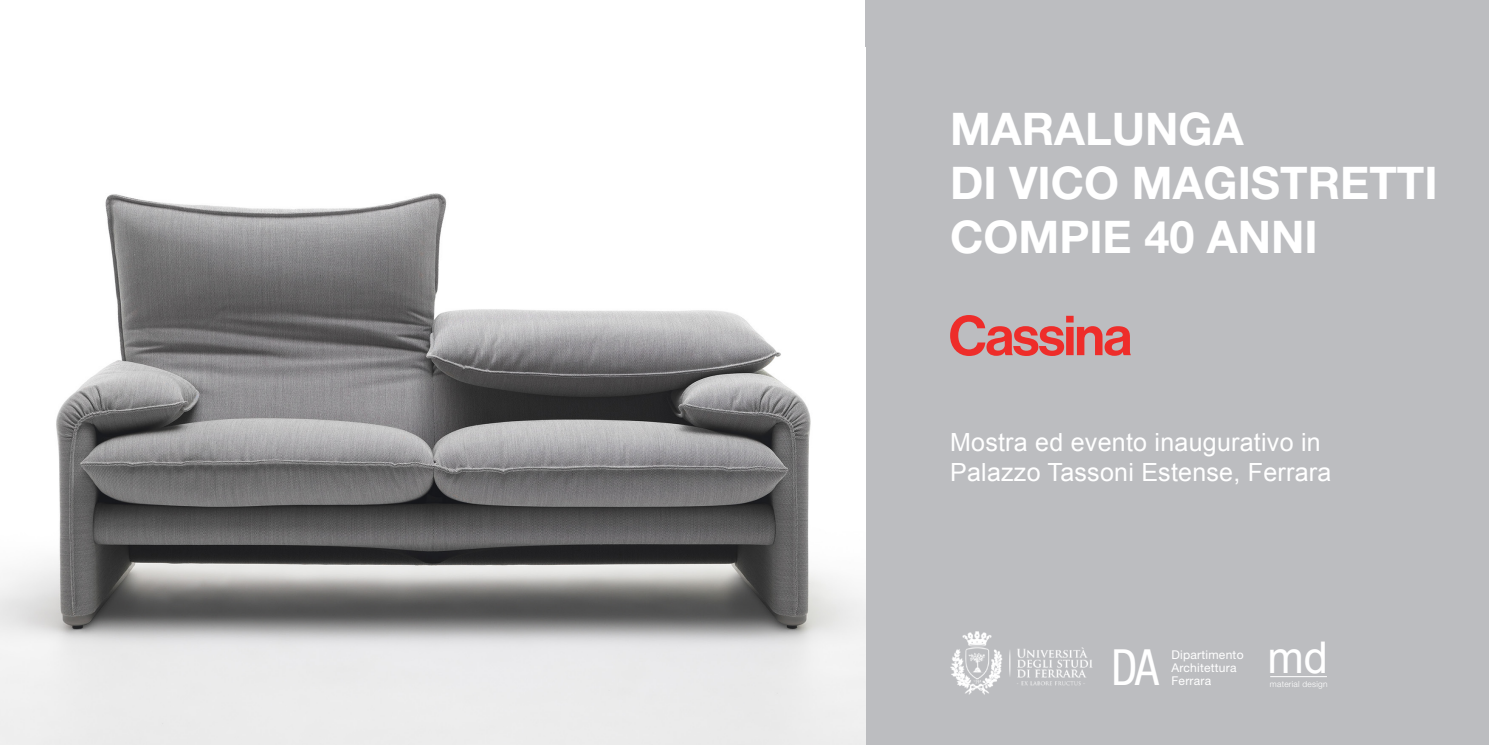
<style>
.page{position:relative;width:1489px;height:745px;background:#fff}
.page>*{position:absolute;margin:0;border:0;box-sizing:border-box;transform-origin:0 0}
.t1{font:condensed 50px "Helvetica Neue";color:#fff;scale:.95 1}
.t2{font:700 45px "Helvetica Neue";color:#fff}
.t3{font:43.75px "Arial";color:#fff}
.t4{font:25px "Arial";letter-spacing:.01em;color:#fff}
.t5{font:12px "Helvetica Neue";letter-spacing:.02em;color:#fff}
.t6{font:300 8.25px "Helvetica Neue";letter-spacing:.03em;color:#fff}
</style>
<div class="page">
<div style="left:865px;top:0;width:623px;height:744px;background:#bcbdc0"></div>
<img style="left:950px;top:631px;width:143px;height:64px">
<hr style="left:1270px;top:675px;width:56px;height:1px;background:#fff">
<img style="left:0;top:193px;width:865px;height:551px">
<svg style="left:950px;top:315px;width:180px;height:41px"></svg>
<p class="t2" style="left:950px;top:101px;width:295px">MARALUNGA</p>
<p class="t2" style="left:950px;top:155px;width:489px">DI VICO MAGISTRETTI</p>
<p class="t2" style="left:950px;top:209px;width:369px">COMPIE 40 ANNI</p>
<p class="t4" style="left:950px;top:425px;width:372px">Mostra ed evento inaugurativo in</p>
<p class="t4" style="left:950px;top:455px;width:383px">Palazzo Tassoni Estense, Ferrara</p>
<p class="t1" style="left:1110px;top:638px;width:52px">DA</p>
<p class="t3" style="left:1267px;top:628px;width:62px">md</p>
<p class="t6" style="left:1269px;top:679px;width:59px">material design</p>
<p class="t5" style="left:1171px;top:646px;width:74px">Dipartimento</p>
<p class="t5" style="left:1171px;top:660px;width:67px">Architettura</p>
<p class="t5" style="left:1171px;top:673px;width:41px">Ferrara</p>
</div>
